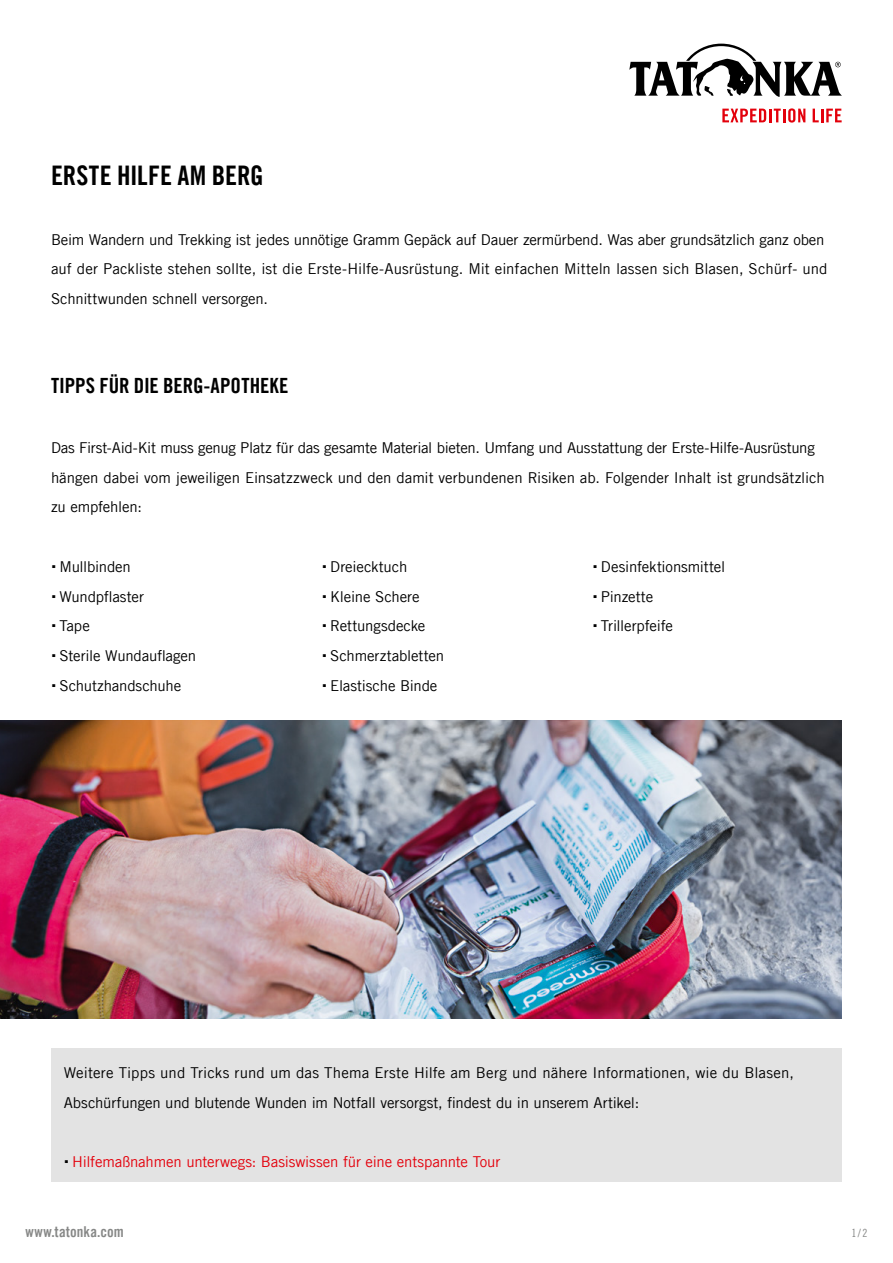
<style>
.page{position:relative;width:893px;height:1263px;background:#fff}
.page>*{position:absolute;margin:0;border:0;box-sizing:border-box;transform-origin:0 0}
.t1{font:27px "Trade Gothic LT Com Bd Cn 20";color:#000}
.t2{font:21px "Trade Gothic LT Com Bd Cn 20";color:#000}
.t3{font:15px/29.7px "Trade Gothic LT Com";letter-spacing:-.01em;color:#000}
.t4{font:15px "Trade Gothic LT Com";letter-spacing:-.01em;color:#e3000b}
.t5{font:15px "Trade Gothic LT Com Bd Cn 20";letter-spacing:.01em;color:#868786}
.t6{font:11.25px "Trade Gothic LT Com Cn 18";color:#868786}
</style>
<div class="page">
<svg style="left:629px;top:44px;width:213px;height:53px"></svg>
<svg style="left:722px;top:108px;width:83px;height:15px"></svg>
<svg style="left:813px;top:109px;width:29px;height:13px"></svg>
<div style="left:51px;top:1048px;width:791px;height:134px;background:#e3e3e3"></div>
<img style="left:0;top:721px;width:842px;height:297px">
<h1 class="t1" style="left:51px;top:159px;width:214px">ERSTE HILFE AM BERG</h1>
<p class="t3" style="left:51px;top:224px;width:778px">Beim Wandern und Trekking ist jedes unnötige Gramm Gepäck auf Dauer zermürbend. Was aber grundsätzlich ganz oben auf der Packliste stehen sollte, ist die Erste-Hilfe-Ausrüstung. Mit einfachen Mitteln lassen sich Blasen, Schürf- und<br>Schnittwunden schnell versorgen.</p>
<h2 class="t2" style="left:51px;top:373px;width:239px">TIPPS FÜR DIE BERG-APOTHEKE</h2>
<p class="t3" style="left:51px;top:432px;width:775px">Das First-Aid-Kit muss genug Platz für das gesamte Material bieten. Umfang und Ausstattung der Erste-Hilfe-Ausrüstung hängen dabei vom jeweiligen Einsatzzweck und den damit verbundenen Risiken ab. Folgender Inhalt ist grundsätzlich zu empfehlen:</p>
<p class="t3" style="left:60px;top:552px;width:138px">Mullbinden<br>Wundpflaster<br>Tape<br>Sterile Wundauflagen<br>Schutzhandschuhe</p>
<p class="t3" style="left:330px;top:552px;width:115px">Dreiecktuch<br>Kleine Schere<br>Rettungsdecke<br>Schmerztabletten<br>Elastische Binde</p>
<p class="t3" style="left:601px;top:551px;width:126px">Desinfektionsmittel<br>Pinzette<br>Trillerpfeife</p>
<p class="t3" style="left:64px;top:1058px;width:732px">Weitere Tipps und Tricks rund um das Thema Erste Hilfe am Berg und nähere Informationen, wie du Blasen,<br>Abschürfungen und blutende Wunden im Notfall versorgst, findest du in unserem Artikel:</p>
<p class="t4" style="left:72px;top:1153px;width:430px">Hilfemaßnahmen unterwegs: Basiswissen für eine entspannte Tour</p>
<p class="t5" style="left:26px;top:1223px;width:100px">www.tatonka.com</p>
<p class="t6" style="left:851px;top:1227px;width:17px">1/2</p>
</div>
